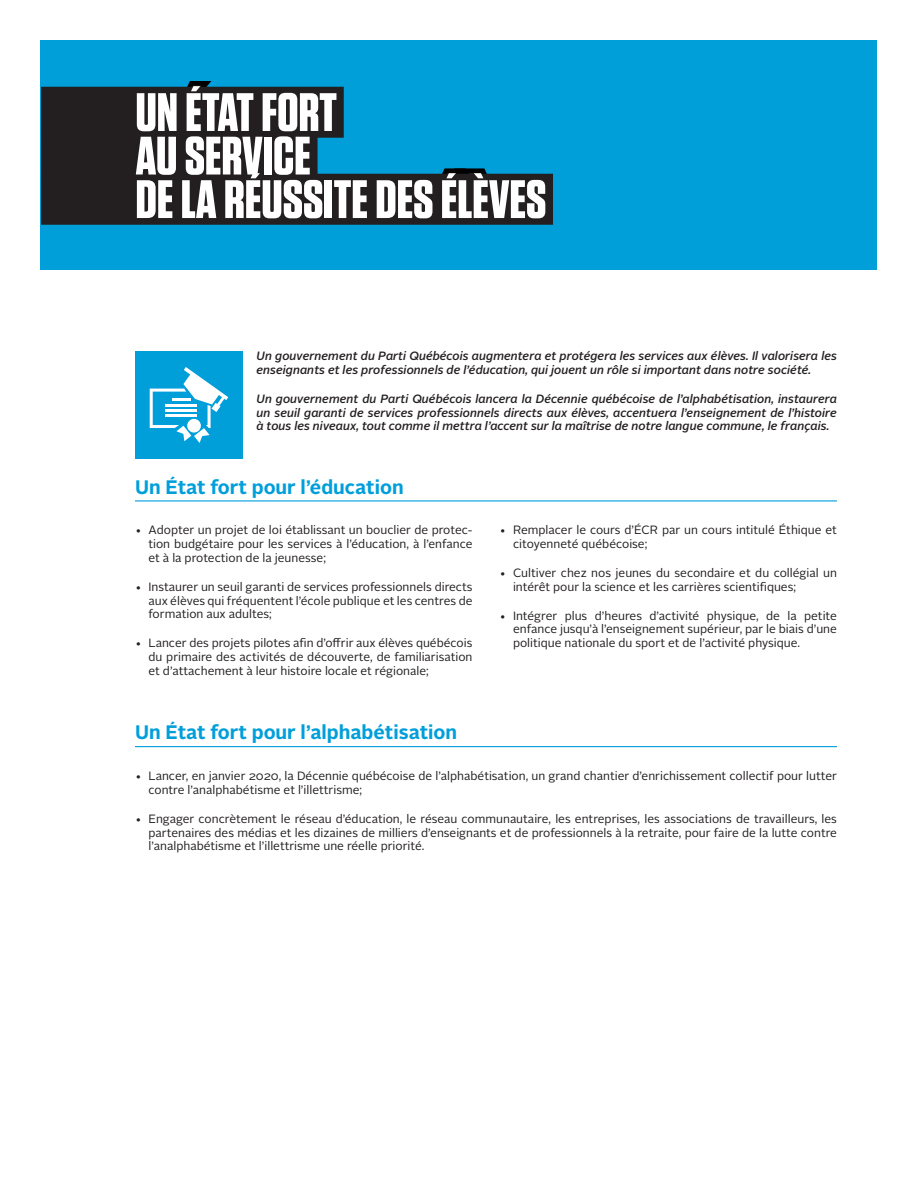
<style>
.page{position:relative;width:918px;height:1188px;background:#fff}
.page>*{position:absolute;margin:0;border:0;box-sizing:border-box;transform-origin:0 0}
.t1{font:700 54px/43.5px "Tungsten";color:#fff}
.t2{font:700 19.5px "Alright Sans";color:#009fda}
.t3{font:12px/13.8px "Alright Sans";color:#231f20;text-align:justify}
.t4{font:italic 500 12px/13.8px "Alright Sans";color:#231f20}
</style>
<div class="page">
<div style="left:40px;top:40px;width:838px;height:230px;background:#009fda"></div>
<svg style="left:179px;top:81px;width:37px;height:6px"></svg>
<svg style="left:434px;top:168px;width:61px;height:6px"></svg>
<div style="left:41px;top:87px;width:303px;height:51px;background:#231f20"></div>
<div style="left:41px;top:130px;width:277px;height:51px;background:#231f20"></div>
<div style="left:41px;top:174px;width:512px;height:51px;background:#231f20"></div>
<hr style="left:135px;top:500px;width:702px;height:1px;background:#009fda">
<hr style="left:135px;top:746px;width:702px;height:1px;background:#009fda">
<div style="left:135px;top:351px;width:108px;height:108px;background:#009fda"></div>
<svg style="left:150px;top:367px;width:78px;height:76px"></svg>
<h1 class="t1" style="left:136px;top:92px;width:412px">UN ÉTAT FORT<br>AU SERVICE<br>DE LA RÉUSSITE DES ÉLÈVES</h1>
<p class="t4" style="left:256px;top:349px;width:582px">Un gouvernement du Parti Québécois augmentera et protégera les services aux élèves. Il valorisera les enseignants et les professionnels de l’éducation, qui jouent un rôle si important dans notre société.</p>
<p class="t4" style="left:256px;top:392px;width:582px;text-align:justify">Un gouvernement du Parti Québécois lancera la Décennie québécoise de l’alphabétisation, instaurera un seuil garanti de services professionnels directs aux élèves, accentuera l’enseignement de l’histoire à tous les niveaux, tout comme il mettra l’accent sur la maîtrise de notre langue commune, le français.</p>
<h2 class="t2" style="left:135px;top:473px;width:270px">Un État fort pour l’éducation</h2>
<p class="t3" style="left:148px;top:524px;width:326px;text-indent:-14px">• Adopter un projet de loi établissant un bouclier de protec&shy;tion budgétaire pour les services à l’éducation, à l’enfance et à la protection de la jeunesse;</p>
<p class="t3" style="left:148px;top:580px;width:326px;text-indent:-14px">• Instaurer un seuil garanti de services professionnels directs aux élèves qui fréquentent l’école publique et les centres de formation aux adultes;</p>
<p class="t3" style="left:148px;top:636px;width:326px;text-indent:-14px">• Lancer des projets pilotes afin d’offrir aux élèves québécois du primaire des activités de découverte, de familiarisation et d’attachement à leur histoire locale et régionale;</p>
<p class="t3" style="left:513px;top:524px;width:325px;text-indent:-14px">• Remplacer le cours d’ÉCR par un cours intitulé Éthique et citoyenneté québécoise;</p>
<p class="t3" style="left:513px;top:566px;width:326px;text-indent:-14px">• Cultiver chez nos jeunes du secondaire et du collégial un intérêt pour la science et les carrières scientifiques;</p>
<p class="t3" style="left:513px;top:609px;width:326px;text-indent:-14px">• Intégrer plus d’heures d’activité physique, de la petite enfance jusqu’à l’enseignement supérieur, par le biais d’une politique nationale du sport et de l’activité physique.</p>
<h2 class="t2" style="left:135px;top:719px;width:324px">Un État fort pour l’alphabétisation</h2>
<p class="t3" style="left:148px;top:769px;width:690px;text-indent:-14px">• Lancer, en janvier 2020, la Décennie québécoise de l’alphabétisation, un grand chantier d’enrichissement collectif pour lutter contre l’analphabétisme et l’illettrisme;</p>
<p class="t3" style="left:148px;top:812px;width:690px;text-indent:-14px">• Engager concrètement le réseau d’éducation, le réseau communautaire, les entreprises, les associations de travailleurs, les partenaires des médias et les dizaines de milliers d’enseignants et de professionnels à la retraite, pour faire de la lutte contre l’analphabétisme et l’illettrisme une réelle priorité.</p>
</div>
